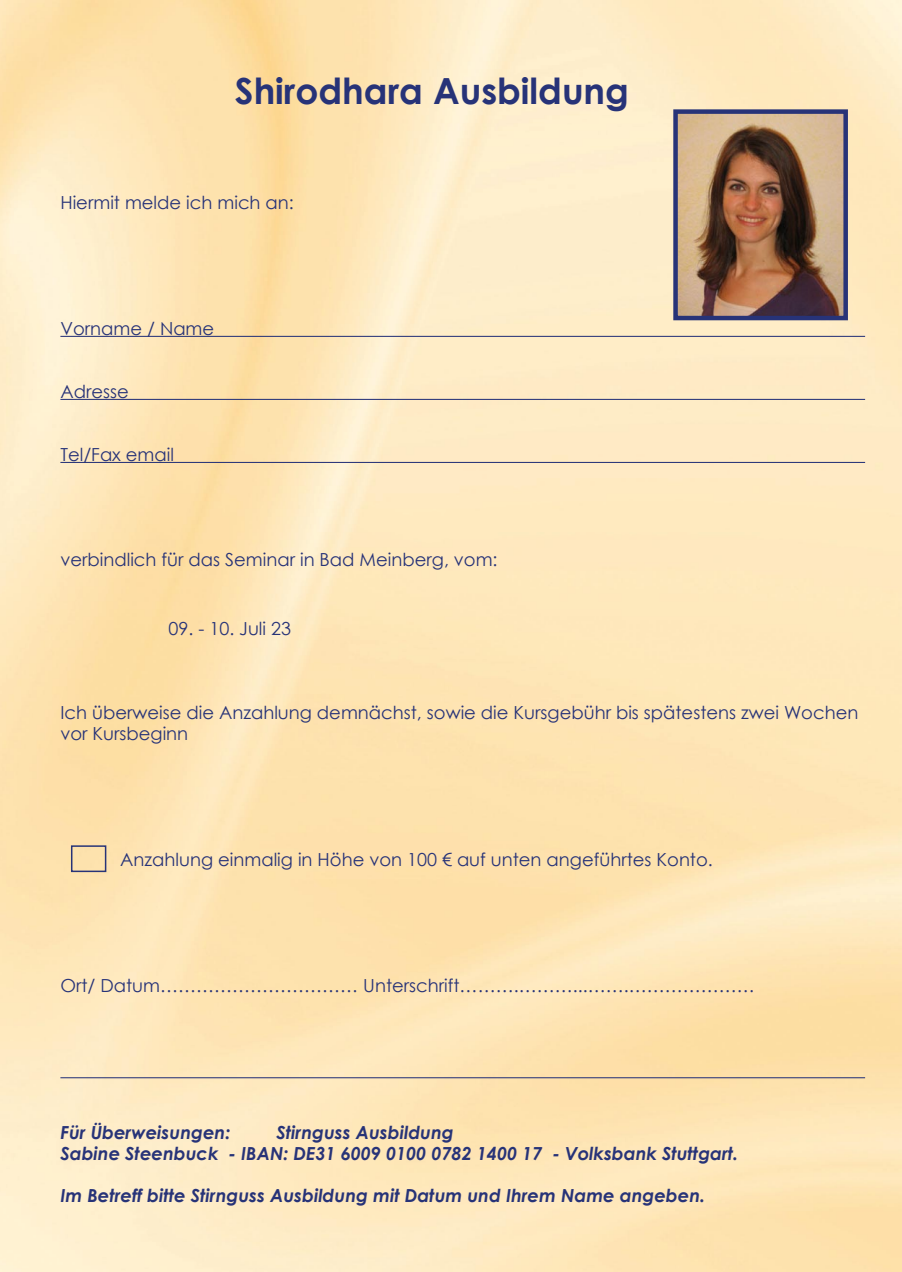
<style>
.page{position:relative;width:902px;height:1272px;background:#fff}
.page>*{position:absolute;margin:0;border:0;box-sizing:border-box;transform-origin:0 0}
.t1{font:700 36px "Century Gothic";color:#273378}
.t2{font:18px/21px "Century Gothic";color:#273378}
.t3{font:italic 700 18px/21px "Century Gothic";color:#273378}
</style>
<div class="page">
<img style="left:0;top:0;width:901px;height:1271px">
<hr style="left:60px;top:336px;width:805px;height:1px;background:#273378">
<hr style="left:60px;top:399px;width:805px;height:1px;background:#273378">
<hr style="left:60px;top:462px;width:805px;height:1px;background:#273378">
<hr style="left:60px;top:1077px;width:805px;height:1px;background:#273378">
<div style="left:71px;top:845px;width:35px;height:27px;border:2px solid #273378"></div>
<img style="left:678px;top:114px;width:164px;height:201px">
<div style="left:673px;top:109px;width:174px;height:211px;border:4px solid #273378"></div>
<h1 class="t1" style="left:235px;top:63px;width:395px">Shirodhara Ausbildung</h1>
<p class="t2" style="left:60px;top:191px;width:235px">Hiermit melde ich mich an:</p>
<p class="t2" style="left:60px;top:317px;width:155px">Vorname / Name</p>
<p class="t2" style="left:60px;top:380px;width:70px">Adresse</p>
<p class="t2" style="left:60px;top:443px;width:115px">Tel/Fax email</p>
<p class="t2" style="left:60px;top:548px;width:438px">verbindlich für das Seminar in Bad Meinberg, vom:</p>
<p class="t2" style="left:168px;top:617px;width:124px">09. - 10. Juli 23</p>
<p class="t2" style="left:60px;top:701px;width:799px">Ich überweise die Anzahlung demnächst, sowie die Kursgebühr bis spätestens zwei Wochen vor Kursbeginn</p>
<p class="t2" style="left:120px;top:848px;width:594px">Anzahlung einmalig in Höhe von 100 € auf unten angeführtes Konto.</p>
<p class="t2" style="left:60px;top:974px;width:695px">Ort/ Datum…………………………… Unterschrift……….………...…….…………………</p>
<p class="t3" style="left:60px;top:1121px;width:171px">Für Überweisungen:</p>
<p class="t3" style="left:60px;top:1121px;width:679px;text-indent:216px">Stirnguss Ausbildung<br>Sabine Steenbuck - IBAN: DE31 6009 0100 0782 1400 17 - Volksbank Stuttgart.</p>
<p class="t3" style="left:60px;top:1184px;width:646px">Im Betreff bitte Stirnguss Ausbildung mit Datum und Ihrem Name angeben.</p>
</div>
